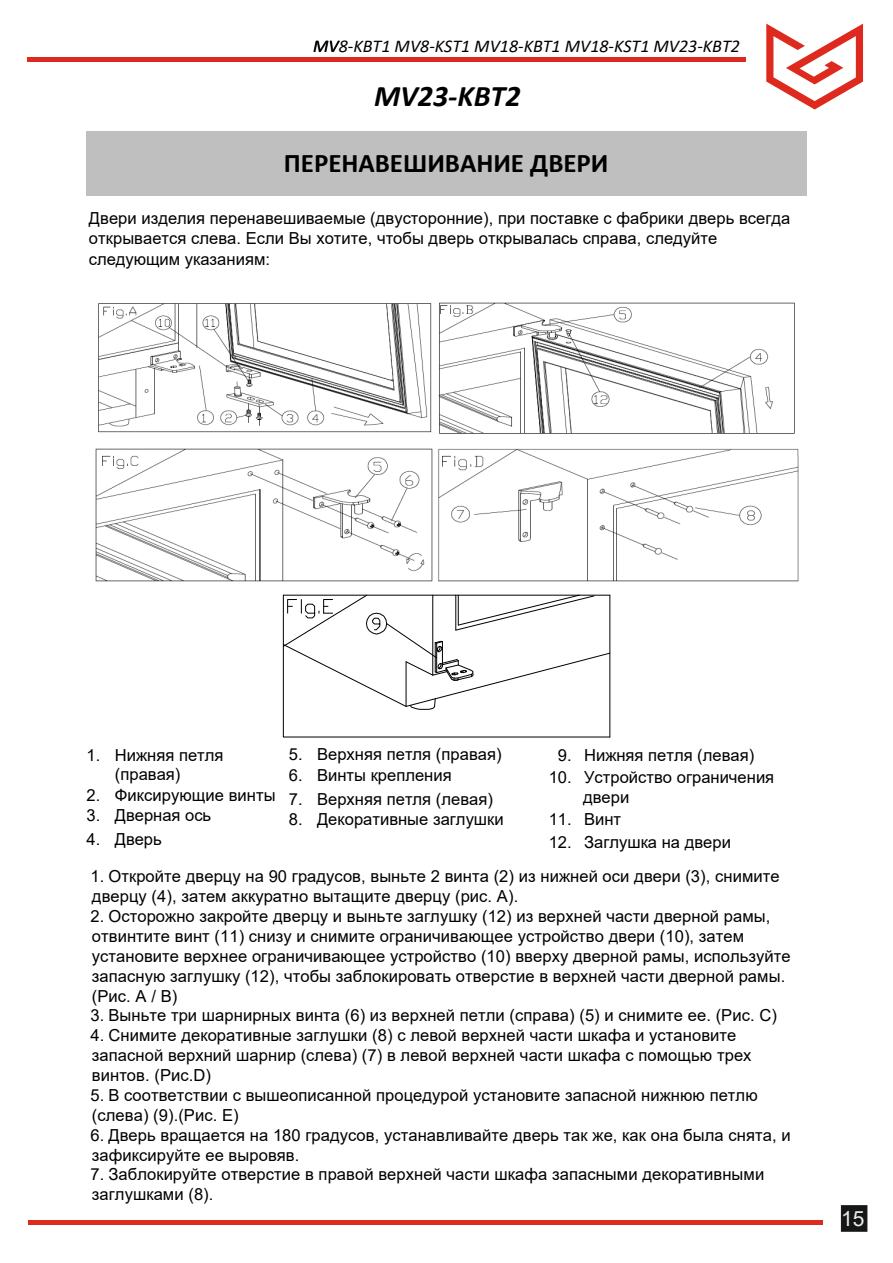
<style>
.page{position:relative;width:893px;height:1263px;background:#fff}
.page>*{position:absolute;margin:0;border:0;box-sizing:border-box;transform-origin:0 0}
.t1{font:italic 700 30px "Calibri";color:#000}
.t2{font:700 27px "Calibri";color:#000}
.t3{font:21px "Arial";color:#ececec}
.t4{font:italic 18px "Calibri";color:#000}
.t5{font:16.5px/19.8px "Arial";letter-spacing:.005em;color:#000}
.s1{font-style:inherit}
</style>
<div class="page">
<div style="left:86px;top:131px;width:720px;height:65px;background:#bfbfbf"></div>
<img style="left:98px;top:303px;width:334px;height:130px">
<img style="left:438px;top:302px;width:357px;height:132px">
<img style="left:95px;top:448px;width:338px;height:134px">
<img style="left:438px;top:448px;width:361px;height:134px">
<svg style="left:283px;top:710px;width:327px;height:27px"></svg>
<hr style="left:610px;top:595px;width:1px;height:142px;background:#000">
<svg style="left:283px;top:595px;width:327px;height:115px"></svg>
<div style="left:841px;top:1205px;width:26px;height:26px;background:#151616;border:1px solid #151616"></div>
<hr style="left:28px;top:1220px;width:795px;height:4px;background:#de2a1e">
<svg style="left:766px;top:24px;width:97px;height:85px"></svg>
<hr style="left:27px;top:57px;width:719px;height:4px;background:#de2a1e">
<p class="t4" style="left:313px;top:33px;width:428px">MV8-KBT1 MV8-KST1 MV18-KBT1 MV18-KST1 MV23-KBT2</p>
<h1 class="t1" style="left:374px;top:74px;width:148px">MV<span class="s1">23-</span>KBT<span class="s1">2</span></h1>
<h2 class="t2" style="left:284px;top:144px;width:326px">ПЕРЕНАВЕШИВАНИЕ ДВЕРИ</h2>
<p class="t5" style="left:89px;top:207px;width:703px;line-height:20.5px">Двери изделия перенавешиваемые (двусторонние), при поставке с фабрики дверь всегда открывается слева. Если Вы хотите, чтобы дверь открывалась справа, следуйте следующим указаниям:</p>
<p class="t5" style="left:115px;top:745px;width:110px;text-indent:-28px">1. Нижняя петля (правая)</p>
<p class="t5" style="left:87px;top:785px;width:191px">2. Фиксирующие винты</p>
<p class="t5" style="left:87px;top:805px;width:126px">3. Дверная ось</p>
<p class="t5" style="left:87px;top:829px;width:77px">4. Дверь</p>
<p class="t5" style="left:289px;top:744px;width:214px">5. Верхняя петля (правая)</p>
<p class="t5" style="left:289px;top:765px;width:164px">6. Винты крепления</p>
<p class="t5" style="left:289px;top:789px;width:206px">7. Верхняя петля (левая)</p>
<p class="t5" style="left:289px;top:810px;width:217px">8. Декоративные заглушки</p>
<p class="t5" style="left:558px;top:745px;width:198px">9. Нижняя петля (левая)</p>
<p class="t5" style="left:583px;top:767px;width:193px;text-indent:-34px">10. Устройство ограничения двери</p>
<p class="t5" style="left:549px;top:809px;width:74px">11. Винт</p>
<p class="t5" style="left:549px;top:832px;width:184px">12. Заглушка на двери</p>
<p class="t5" style="left:91px;top:866px;width:691px">1. Откройте дверцу на 90 градусов, выньте 2 винта (2) из нижней оси двери (3), снимите дверцу (4), затем аккуратно вытащите дверцу (рис. A).</p>
<p class="t5" style="left:91px;top:906px;width:701px">2. Осторожно закройте дверцу и выньте заглушку (12) из верхней части дверной рамы, отвинтите винт (11) снизу и снимите ограничивающее устройство двери (10), затем установите верхнее ограничивающее устройство (10) вверху дверной рамы, используйте запасную заглушку (12), чтобы заблокировать отверстие в верхней части дверной рамы. (Рис. A / B)</p>
<p class="t5" style="left:91px;top:1005px;width:688px">3. Выньте три шарнирных винта (6) из верхней петли (справа) (5) и снимите ее. (Рис. C)</p>
<p class="t5" style="left:91px;top:1025px;width:662px">4. Снимите декоративные заглушки (8) с левой верхней части шкафа и установите запасной верхний шарнир (слева) (7) в левой верхней части шкафа с помощью трех винтов. (Рис.D)</p>
<p class="t5" style="left:91px;top:1085px;width:669px">5. В соответствии с вышеописанной процедурой установите запасной нижнюю петлю (слева) (9).(Рис. E)</p>
<p class="t5" style="left:91px;top:1125px;width:702px">6. Дверь вращается на 180 градусов, устанавливайте дверь так же, как она была снята, и зафиксируйте ее выровяв.</p>
<p class="t5" style="left:91px;top:1164px;width:675px">7. Заблокируйте отверстие в правой верхней части шкафа запасными декоративными заглушками (8).</p>
<p class="t3" style="left:841px;top:1204px;width:25px">15</p>
</div>
